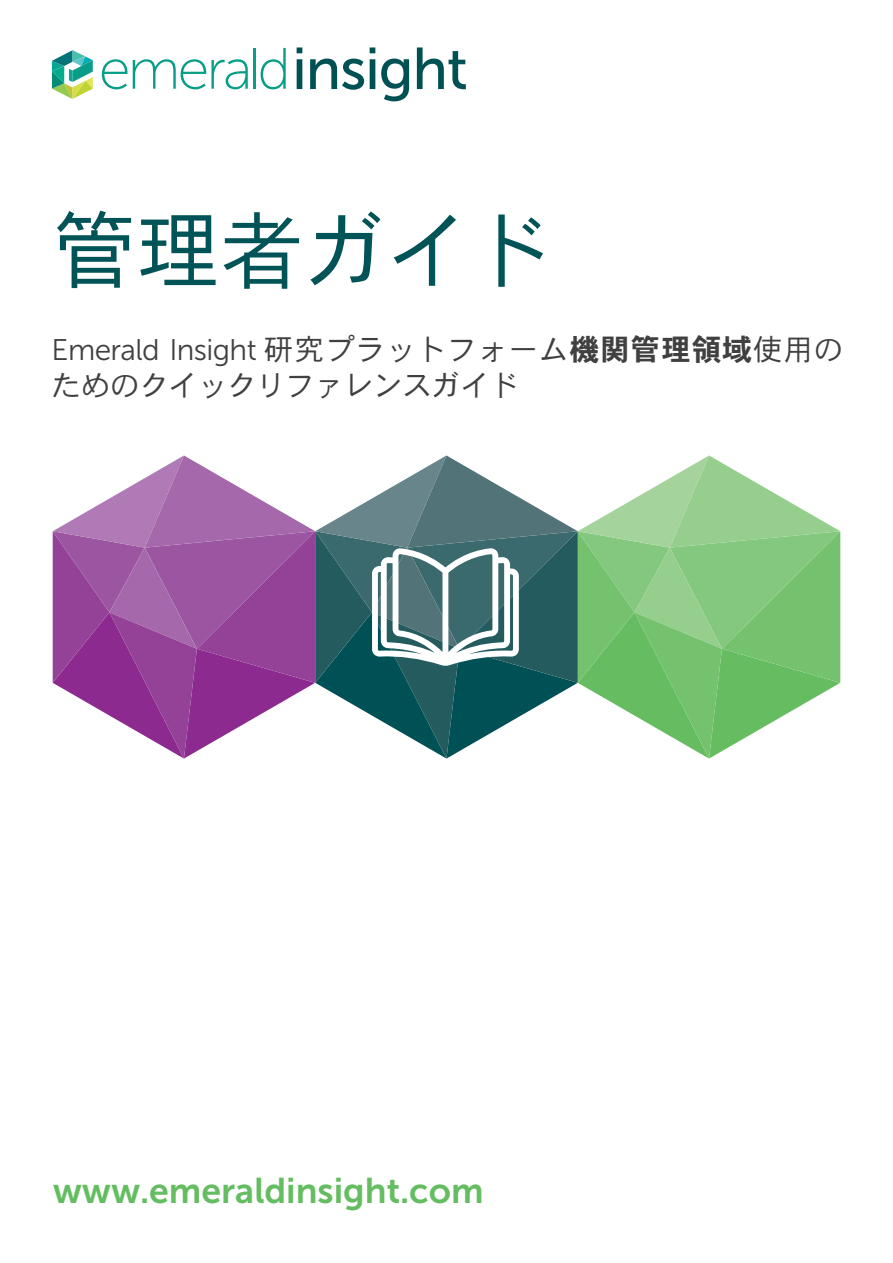
<style>
.page{position:relative;width:893px;height:1263px;background:#fff}
.page>*{position:absolute;margin:0;border:0;box-sizing:border-box;transform-origin:0 0}
.t1{font:85.2px "DFHS Gothic Std W3 90 pv RKSJ H";letter-spacing:-.02em;color:#005356}
.t2{font:35.7px "Museo Sans 700";color:#64bd60}
.t3{font:29.85px "Museo Sans 300";letter-spacing:-.02em;color:#404041}
.t4{font:29.85px "DFHS Gothic Std W3 90 pv RKSJ H";letter-spacing:-.02em;color:#404041}
.s1{font-family:"DFHS Gothic Std W3 90 pv RKSJ H"}
.s2{font-family:"DFHS Gothic Std W7 90 pv RKSJ H"}
</style>
<div class="page">
<svg style="left:102px;top:59px;width:25px;height:30px"></svg>
<svg style="left:133px;top:59px;width:115px;height:30px"></svg>
<hr style="left:254px;top:48px;width:2px;height:41px;background:#069e87">
<svg style="left:261px;top:48px;width:25px;height:41px"></svg>
<svg style="left:52px;top:50px;width:41px;height:49px"></svg>
<svg style="left:297px;top:47px;width:169px;height:54px"></svg>
<svg style="left:53px;top:455px;width:787px;height:304px"></svg>
<h1 class="t1" style="left:53px;top:217px;width:504px">管理者ガイド</h1>
<p class="t3" style="left:52px;top:339px;width:793px">Emerald Insight <span class="s1">研究プラットフォーム</span><span class="s2">機関管理領域</span><span class="s1">使用の</span></p>
<p class="t4" style="left:52px;top:373px;width:469px">ためのクイックリファレンスガイド</p>
<p class="t2" style="left:53px;top:1178px;width:432px">www.emeraldinsight.com</p>
</div>
